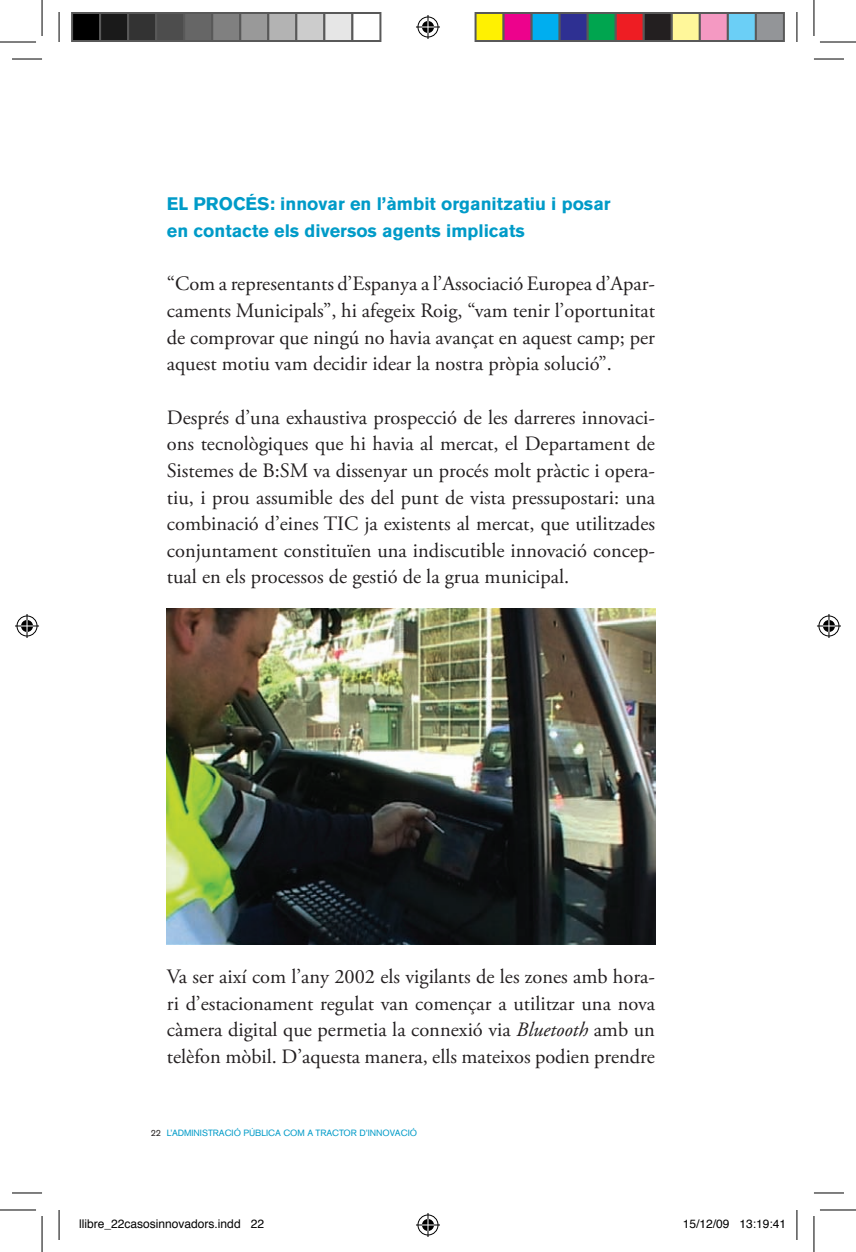
<style>
.page{position:relative;width:856px;height:1252px;background:#fff}
.page>*{position:absolute;margin:0;border:0;box-sizing:border-box;transform-origin:0 0}
.t1{font:20.4px/26.6px "Adobe Garamond Pro";color:#231f20;text-align:justify}
.t2{font:700 18px "Akzidenz Grotesk BQ";color:#009bc8}
.t3{font:12px "Helvetica";color:#000}
.t4{font:9px "Akzidenz Grotesk BQ";color:#009bc8}
.s1{font-style:italic}
.s2{color:#231f20}
</style>
<div class="page">
<img style="left:167px;top:608px;width:487px;height:336px">
<hr style="left:12px;top:59px;width:30px;height:1px;background:#000">
<hr style="left:813px;top:59px;width:30px;height:1px;background:#000">
<hr style="left:12px;top:1193px;width:30px;height:1px;background:#000">
<hr style="left:813px;top:1193px;width:30px;height:1px;background:#000">
<hr style="left:59px;top:12px;width:1px;height:30px;background:#000">
<hr style="left:59px;top:1210px;width:1px;height:30px;background:#000">
<hr style="left:796px;top:12px;width:1px;height:30px;background:#000">
<hr style="left:796px;top:1210px;width:1px;height:30px;background:#000">
<hr style="left:0;top:42px;width:36px;height:1px;background:#000">
<hr style="left:819px;top:42px;width:36px;height:1px;background:#000">
<hr style="left:0;top:1210px;width:36px;height:1px;background:#000">
<hr style="left:819px;top:1210px;width:36px;height:1px;background:#000">
<hr style="left:42px;top:0;width:1px;height:36px;background:#000">
<hr style="left:42px;top:1216px;width:1px;height:36px;background:#000">
<hr style="left:813px;top:0;width:1px;height:36px;background:#000">
<hr style="left:813px;top:1216px;width:1px;height:36px;background:#000">
<svg style="left:416px;top:15px;width:24px;height:24px"></svg>
<svg style="left:416px;top:1213px;width:24px;height:24px"></svg>
<svg style="left:15px;top:614px;width:24px;height:24px"></svg>
<svg style="left:817px;top:614px;width:23px;height:24px"></svg>
<div style="left:72px;top:13px;width:28px;height:28px;background:#000"></div>
<div style="left:71px;top:12px;width:30px;height:30px;border:2px solid #595959"></div>
<div style="left:100px;top:13px;width:28px;height:28px;background:#1a1a1a"></div>
<div style="left:99px;top:12px;width:30px;height:30px;border:2px solid #595959"></div>
<div style="left:128px;top:13px;width:28px;height:28px;background:#333"></div>
<div style="left:127px;top:12px;width:30px;height:30px;border:2px solid #595959"></div>
<div style="left:156px;top:13px;width:28px;height:28px;background:#4d4d4d"></div>
<div style="left:155px;top:12px;width:30px;height:30px;border:2px solid #595959"></div>
<div style="left:184px;top:13px;width:28px;height:28px;background:#666"></div>
<div style="left:183px;top:12px;width:30px;height:30px;border:2px solid #595959"></div>
<div style="left:212px;top:13px;width:28px;height:28px;background:#808080"></div>
<div style="left:211px;top:12px;width:30px;height:30px;border:2px solid #595959"></div>
<div style="left:240px;top:13px;width:28px;height:28px;background:#999"></div>
<div style="left:239px;top:12px;width:30px;height:30px;border:2px solid #595959"></div>
<div style="left:268px;top:13px;width:28px;height:28px;background:#b3b3b3"></div>
<div style="left:267px;top:12px;width:30px;height:30px;border:2px solid #595959"></div>
<div style="left:296px;top:13px;width:28px;height:28px;background:#ccc"></div>
<div style="left:295px;top:12px;width:30px;height:30px;border:2px solid #595959"></div>
<div style="left:324px;top:13px;width:28px;height:28px;background:#e6e6e6"></div>
<div style="left:323px;top:12px;width:30px;height:30px;border:2px solid #595959"></div>
<div style="left:351px;top:12px;width:30px;height:30px;border:2px solid #595959"></div>
<div style="left:475px;top:13px;width:28px;height:28px;background:#fff101"></div>
<div style="left:474px;top:12px;width:30px;height:30px;border:2px solid #595959"></div>
<div style="left:503px;top:13px;width:28px;height:28px;background:#ed028c"></div>
<div style="left:502px;top:12px;width:30px;height:30px;border:2px solid #595959"></div>
<div style="left:531px;top:13px;width:28px;height:28px;background:#00aeef"></div>
<div style="left:530px;top:12px;width:30px;height:30px;border:2px solid #595959"></div>
<div style="left:559px;top:13px;width:28px;height:28px;background:#2e3092"></div>
<div style="left:558px;top:12px;width:30px;height:30px;border:2px solid #595959"></div>
<div style="left:587px;top:13px;width:28px;height:28px;background:#00a54f"></div>
<div style="left:586px;top:12px;width:30px;height:30px;border:2px solid #595959"></div>
<div style="left:615px;top:13px;width:28px;height:28px;background:#ee1d23"></div>
<div style="left:614px;top:12px;width:30px;height:30px;border:2px solid #595959"></div>
<div style="left:643px;top:13px;width:28px;height:28px;background:#231f20"></div>
<div style="left:642px;top:12px;width:30px;height:30px;border:2px solid #595959"></div>
<div style="left:671px;top:13px;width:28px;height:28px;background:#fff79a"></div>
<div style="left:670px;top:12px;width:30px;height:30px;border:2px solid #595959"></div>
<div style="left:699px;top:13px;width:28px;height:28px;background:#f499c2"></div>
<div style="left:698px;top:12px;width:30px;height:30px;border:2px solid #595959"></div>
<div style="left:727px;top:13px;width:28px;height:28px;background:#6bcff6"></div>
<div style="left:726px;top:12px;width:30px;height:30px;border:2px solid #595959"></div>
<div style="left:755px;top:13px;width:28px;height:28px;background:#939598"></div>
<div style="left:754px;top:12px;width:30px;height:30px;border:2px solid #595959"></div>
<p class="t2" style="left:167px;top:194px;width:53px">EL PROC</p>
<p class="t2" style="left:245px;top:194px;width:366px">ÉS: innovar en l’àmbit organitzatiu i posar</p>
<p class="t2" style="left:167px;top:220px;width:359px">en contacte els diversos agents implicats</p>
<p class="t1" style="left:167px;top:271px;width:489px">“Com a representants d’Espanya a l’Associació Europea d’Apar&shy;caments Municipals”, hi afegeix Roig, “vam tenir l’oportunitat de comprovar que ningú no havia avançat en aquest camp; per aquest motiu vam decidir idear la nostra pròpia solució”.</p>
<p class="t1" style="left:167px;top:405px;width:489px">Després d’una exhaustiva prospecció de les darreres innovaci&shy;ons tecnològiques que hi havia al mercat, el Departament de Sistemes de B:SM va dissenyar un procés molt pràctic i opera&shy;tiu, i prou assumible des del punt de vista pressupostari: una combinació d’eines TIC ja existents al mercat, que utilitzades conjuntament constituïen una indiscutible innovació concep&shy;tual en els processos de gestió de la grua municipal.</p>
<p class="t1" style="left:167px;top:964px;width:489px">Va ser així com l’any 2002 els vigilants de les zones amb hora&shy;ri d’estacionament regulat van començar a utilitzar una nova càmera digital que permetia la connexió via <span class="s1">Bluetooth</span> amb un telèfon mòbil. D’aquesta manera, ells mateixos podien prendre</p>
<p class="t4" style="left:151px;top:1127px;width:268px"><span class="s2">22</span> L’ADMINISTRACIÓ PÚBLICA COM A TRACTOR D’INNOVACIÓ</p>
<p class="t3" style="left:79px;top:1213px;width:186px">llibre_22casosinnovadors.indd 22</p>
<p class="t3" style="left:682px;top:1213px;width:105px">15/12/09 13:19:41</p>
</div>
